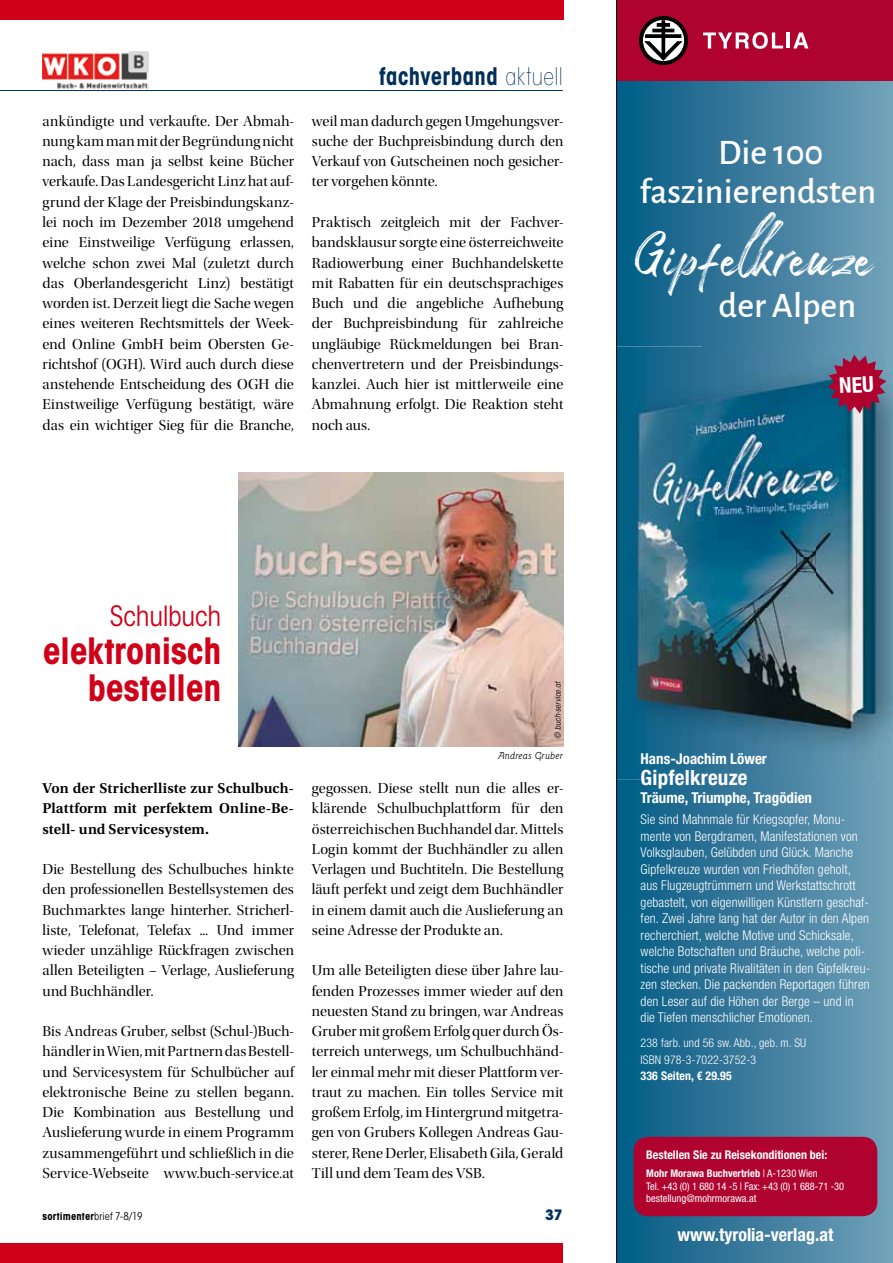
<style>
.page{position:relative;width:893px;height:1263px;background:#fff}
.page>*{position:absolute;margin:0;border:0;box-sizing:border-box;transform-origin:0 0}
.t1{font:49.2px "Take Easy DEMO";color:#fff}
.t2{font:500 36px/39px "Alegreya Sans";color:#fff}
.t3{font:700 condensed 36px/37.5px "ITC Avant Garde Std";letter-spacing:-.005em;color:#d10019;text-align:right}
.t4{font:condensed 27.75px "ITC Avant Garde Std";letter-spacing:-.005em;color:#d10019}
.t5{font:700 condensed 24px "ITC Avant Garde Std";letter-spacing:.02em;color:#002f5c;scale:.95 1}
.t6{font:700 condensed 21px "Helvetica Neue LT Std";letter-spacing:.01em;color:#fff}
.t7{font:700 condensed 18px "Helvetica Neue LT Std";color:#fff}
.t8{font:15px/20.2px "Utopia Std Disp";letter-spacing:.005em;color:#000;text-align:justify}
.t9{font:600 15px/20.2px "Utopia Std";letter-spacing:.01em;color:#000;text-align:justify}
.t10{font:700 condensed 15px "Helvetica Neue LT Std";color:#fff}
.t11{font:700 14.25px "ITC Avant Garde Std";color:#002f5c}
.t12{font:300 condensed 13.5px/16.5px "Helvetica Neue LT Std";letter-spacing:.01em;color:#fff}
.t13{font:700 condensed 12px "Helvetica Neue LT Std";color:#fff}
.t14{font:300 condensed 12px/16.5px "Helvetica Neue LT Std";letter-spacing:.01em;color:#fff}
.t15{font:condensed 10.5px/12.6px "Helvetica Neue LT Std";color:#fff}
.t16{font:700 condensed 10.5px "ITC Avant Garde Std";letter-spacing:.015em;color:#000}
.t17{font:italic 10.5px "Goudy Sans Std";letter-spacing:.02em;color:#000}
.t18{font:italic condensed 8.25px "ITC Avant Garde Std";color:#000}
.s1{font-weight:200}
.s2{font-weight:400}
.s3{font-weight:700}
</style>
<div class="page">
<div style="left:0;top:0;width:563px;height:19px;background:#d10019"></div>
<div style="left:0;top:1243px;width:562px;height:20px;background:#d10019"></div>
<img style="left:43px;top:52px;width:105px;height:37px">
<hr style="left:0;top:90px;width:563px;height:1px;background:#002f5c">
<svg style="left:616px;top:0;width:277px;height:1263px;background:#476b8a"></svg>
<img style="left:238px;top:472px;width:325px;height:274px">
<svg style="left:827px;top:355px;width:59px;height:59px;background:#84345a"></svg>
<h3 class="t5" style="left:379px;top:61px;width:195px">fachverband <span class="s1">aktuell</span></h3>
<p class="t8" style="left:43px;top:111px;width:253px">ankündigte und verkaufte. Der Abmah&shy;nung kam man mit der Begründung nicht nach, dass man ja selbst keine Bücher verkaufe. Das Landesgericht Linz hat auf&shy;grund der Klage der Preisbindungskanz&shy;lei noch im Dezember 2018 umgehend eine Einstweilige Verfügung erlassen, welche schon zwei Mal (zuletzt durch das Oberlandesgericht Linz) bestätigt worden ist. Derzeit liegt die Sache wegen eines weiteren Rechtsmittels der Week&shy;end Online GmbH beim Obersten Ge&shy;richtshof (OGH). Wird auch durch diese anstehende Entscheidung des OGH die Einstweilige Verfügung bestätigt, wäre das ein wichtiger Sieg für die Branche,</p>
<p class="t8" style="left:312px;top:111px;width:253px">weil man dadurch gegen Umgehungsver&shy;suche der Buchpreisbindung durch den Verkauf von Gutscheinen noch gesicher&shy;ter vorgehen könnte.</p>
<p class="t8" style="left:312px;top:212px;width:253px">Praktisch zeitgleich mit der Fachver&shy;bandsklausur sorgte eine österreichweite Radiowerbung einer Buchhandelskette mit Rabatten für ein deutschsprachiges Buch und die angebliche Aufhebung der Buchpreisbindung für zahlreiche ungläubige Rückmeldungen bei Bran&shy;chenvertretern und der Preisbindungs&shy;kanzlei. Auch hier ist mittlerweile eine Abmahnung erfolgt. Die Reaktion steht noch aus.</p>
<h3 class="t4" style="left:110px;top:599px;width:113px">Schulbuch</h3>
<h2 class="t3" style="left:43px;top:631px;width:180px">elektronisch bestellen</h2>
<p class="t9" style="left:43px;top:778px;width:253px">Von der Stricherlliste zur Schulbuch-Plattform mit perfektem Online-Be&shy;stell- und Servicesystem.</p>
<p class="t8" style="left:43px;top:859px;width:253px">Die Bestellung des Schulbuches hinkte den professionellen Bestellsystemen des Buchmarktes lange hinterher. Stricherl&shy;liste, Telefonat, Telefax ... Und immer wieder unzählige Rückfragen zwischen allen Beteiligten – Verlage, Auslieferung und Buchhändler.</p>
<p class="t8" style="left:43px;top:1021px;width:253px">Bis Andreas Gruber, selbst (Schul-)Buch&shy;händler in Wien, mit Partnern das Bestell&shy;und Servicesystem für Schulbücher auf elektronische Beine zu stellen begann.<br>Die Kombination aus Bestellung und Auslieferung wurde in einem Programm zusammengeführt und schließlich in die Service-Webseite www.buch-service.at</p>
<p class="t18" style="left:553px;top:738px;width:59px;rotate:-90deg">© buch-service.at</p>
<p class="t17" style="left:498px;top:750px;width:66px">Andreas Gruber</p>
<p class="t8" style="left:312px;top:778px;width:253px">gegossen. Diese stellt nun die alles er&shy;klärende Schulbuchplattform für den österreichischen Buchhandel dar. Mittels Login kommt der Buchhändler zu allen Verlagen und Buchtiteln. Die Bestellung läuft perfekt und zeigt dem Buchhändler in einem damit auch die Auslieferung an seine Adresse der Produkte an.</p>
<p class="t8" style="left:312px;top:961px;width:253px">Um alle Beteiligten diese über Jahre lau&shy;fenden Prozesses immer wieder auf den neuesten Stand zu bringen, war Andreas Gruber mit großem Erfolg quer durch Ös&shy;terreich unterwegs, um Schulbuchhänd&shy;ler einmal mehr mit dieser Plattform ver&shy;traut zu machen. Ein tolles Service mit großem Erfolg, im Hintergrund mitgetra&shy;gen von Grubers Kollegen Andreas Gau&shy;sterer, Rene Derler, Elisabeth Gila, Gerald Till und dem Team des VSB.</p>
<p class="t16" style="left:43px;top:1209px;width:102px">sortimenter<span class="s2">brief 7-8/19</span></p>
<p class="t11" style="left:545px;top:1206px;width:19px">37</p>
<h2 class="t2" style="left:639px;top:131px;width:238px;text-indent:79px">Die 100 faszinierendsten</h2>
<h1 class="t1" style="left:634px;top:212px;width:240px">Gipfelkreuze</h1>
<h2 class="t2" style="left:719px;top:284px;width:139px">der Alpen</h2>
<p class="t10" style="left:641px;top:750px;width:128px">Hans-Joachim Löwer</p>
<h3 class="t6" style="left:641px;top:765px;width:108px">Gipfelkreuze</h3>
<p class="t10" style="left:641px;top:789px;width:173px">Träume, Triumphe, Tragödien</p>
<p class="t12" style="left:641px;top:811px;width:231px">Sie sind Mahnmale für Kriegsopfer, Monu&shy;mente von Bergdramen, Manifestationen von Volksglauben, Gelübden und Glück. Manche Gipfelkreuze wurden von Friedhöfen geholt, aus Flugzeugtrümmern und Werkstattschrott gebastelt, von eigenwilligen Künstlern geschaf&shy;fen. Zwei Jahre lang hat der Autor in den Alpen recherchiert, welche Motive und Schicksale, welche Botschaften und Bräuche, welche poli&shy;tische und private Rivalitäten in den Gipfelkreu&shy;zen stecken. Die packenden Reportagen führen den Leser auf die Höhen der Berge – und in die Tiefen menschlicher Emotionen.</p>
<p class="t14" style="left:641px;top:1034px;width:167px">238 farb. und 56 sw. Abb., geb. m. SU<br>ISBN 978-3-7022-3752-3</p>
<p class="t13" style="left:641px;top:1068px;width:93px">336 Seiten, € 29.95</p>
<p class="t13" style="left:646px;top:1148px;width:182px">Bestellen Sie zu Reisekonditionen bei:</p>
<p class="t15" style="left:646px;top:1167px;width:199px"><span class="s3">Mohr Morawa Buchvertrieb</span> | A-1230 Wien<br>Tel. +43 (0) 1 680 14 -5 | Fax: +43 (0) 1 688-71 -30 bestellung@mohrmorawa.at</p>
<p class="t7" style="left:677px;top:1223px;width:158px">www.tyrolia-verlag.at</p>
</div>
